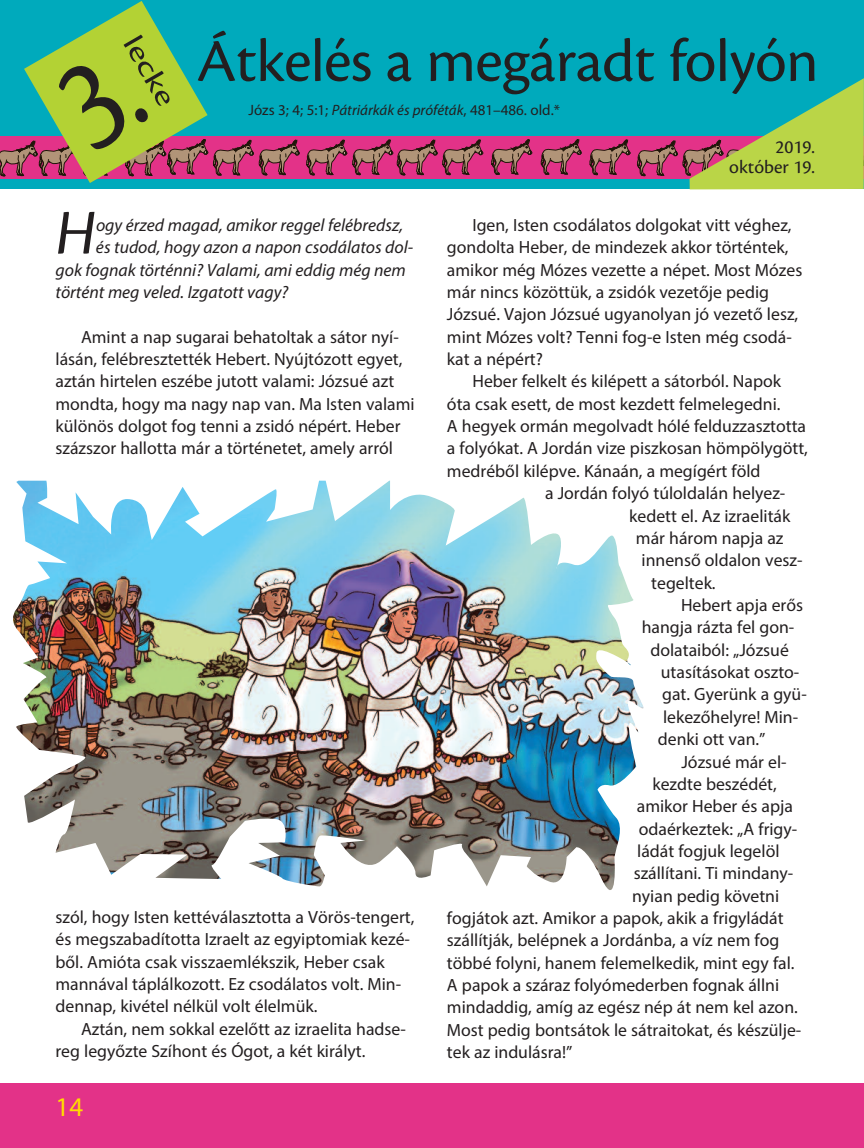
<style>
.page{position:relative;width:864px;height:1148px;background:#fff}
.page>*{position:absolute;margin:0;border:0;box-sizing:border-box;transform-origin:0 0}
.t1{font:italic 65.85px "Cronos Pro";color:#231f20}
.t2{font:63px "Cronos Pro";letter-spacing:-.01em;color:#231f20}
.t3{font:30px "Cronos Pro";color:#231f20;scale:1.3 1}
.t4{font:27px "Myriad Pro";color:#ffdd01}
.t5{font:19.5px/20.2px "Cronos Pro";color:#231f20;text-align:right}
.t6{font:17.7px/22.4px "Myriad Pro";color:#231f20}
.t7{font:italic 17.7px "Myriad Pro";color:#231f20}
.t8{font:15px "Myriad Pro";color:#231f20}
.s1{font-style:italic}
</style>
<div class="page">
<div style="left:0;top:0;width:864px;height:189px;background:#00aabc"></div>
<div style="left:0;top:136px;width:864px;height:43px;background:#e33288"></div>
<svg style="left:307px;top:139px;width:40px;height:36px"></svg>
<svg style="left:353px;top:139px;width:130px;height:36px"></svg>
<svg style="left:492px;top:139px;width:40px;height:36px"></svg>
<svg style="left:590px;top:139px;width:40px;height:36px"></svg>
<svg style="left:541px;top:139px;width:41px;height:36px"></svg>
<div style="left:0;top:1082px;width:864px;height:66px;background:#e33288"></div>
<img style="left:13px;top:480px;width:631px;height:410px">
<svg style="left:637px;top:78px;width:227px;height:111px"></svg>
<svg style="left:0;top:1px;width:300px;height:182px"></svg>
<h3 class="t3" style="left:140px;top:32px;width:61px;rotate:60deg">lecke</h3>
<h2 class="t2" style="left:197px;top:38px;width:623px">átkelés a megáradt folyón</h2>
<p class="t8" style="left:249px;top:104px;width:313px">Józs 3; 4; 5:1; <span class="s1">Pátriárkák és próféták</span>, 481–486. old.*</p>
<p class="t5" style="left:729px;top:138px;width:87px">2019. október 19.</p>
<h1 class="t1" style="left:56px;top:208px;width:42px">H</h1>
<p class="t7" style="left:96px;top:218px;width:309px">ogy érzed magad, amikor reggel felébredsz,</p>
<p class="t7" style="left:96px;top:241px;width:319px">és tudod, hogy azon a napon csodálatos dol-</p>
<p class="t7" style="left:55px;top:263px;width:352px">gok fognak történni? Valami, ami eddig még nem</p>
<p class="t7" style="left:55px;top:285px;width:234px">történt meg veled. Izgatott vagy?</p>
<p class="t6" style="left:55px;top:327px;width:361px;text-indent:26px">Amint a nap sugarai behatoltak a sátor nyí&shy;lásán, felébresztették Hebert. Nyújtózott egyet, aztán hirtelen eszébe jutott valami: Józsué azt mondta, hogy ma nagy nap van. Ma Isten valami különös dolgot fog tenni a zsidó népért. Heber százszor hallotta már a történetet, amely arról</p>
<p class="t6" style="left:55px;top:907px;width:360px">szól, hogy Isten kettéválasztotta a Vörös-tengert, és megszabadította Izraelt az egyiptomiak kezé&shy;ből. Amióta csak visszaemlékszik, Heber csak mannával táplálkozott. Ez csodálatos volt. Min&shy;dennap, kivétel nélkül volt élelmük.</p>
<p class="t6" style="left:55px;top:1019px;width:352px;text-indent:26px">Aztán, nem sokkal ezelőtt az izraelita hadse&shy;reg legyőzte Szíhont és Ógot, a két királyt.</p>
<h3 class="t4" style="left:56px;top:1096px;width:29px">14</h3>
<p class="t6" style="left:447px;top:215px;width:357px;text-indent:26px">Igen, Isten csodálatos dolgokat vitt véghez, gondolta Heber, de mindezek akkor történtek, amikor még Mózes vezette a népet. Most Mózes már nincs közöttük, a zsidók vezetője pedig Józsué. Vajon Józsué ugyanolyan jó vezető lesz, mint Mózes volt? Tenni fog-e Isten még csodá&shy;kat a népért?</p>
<p class="t6" style="left:473px;top:372px;width:310px">Heber felkelt és kilépett a sátorból. Napok</p>
<p class="t6" style="left:447px;top:394px;width:335px">óta csak esett, de most kezdett felmelegedni.</p>
<p class="t6" style="left:447px;top:416px;width:361px">A hegyek ormán megolvadt hólé felduzzasztotta</p>
<p class="t6" style="left:447px;top:439px;width:362px">a folyókat. A Jordán vize piszkosan hömpölygött,</p>
<p class="t6" style="left:447px;top:461px;width:315px">medréből kilépve. Kánaán, a megígért föld</p>
<p class="t6" style="left:545px;top:483px;width:242px">a Jordán folyó túloldalán helyez-</p>
<p class="t6" style="left:629px;top:506px;width:163px">kedett el. Az izraeliták</p>
<p class="t6" style="left:636px;top:528px;width:149px">már három napja az</p>
<p class="t6" style="left:642px;top:550px;width:162px">innenső oldalon vesz-</p>
<p class="t6" style="left:651px;top:573px;width:66px">tegeltek.</p>
<p class="t6" style="left:681px;top:595px;width:124px">Hebert apja erős</p>
<p class="t6" style="left:642px;top:617px;width:154px">hangja rázta fel gon-</p>
<p class="t6" style="left:650px;top:640px;width:140px">dolataiból: „Józsué</p>
<p class="t6" style="left:661px;top:662px;width:140px">utasításokat oszto-</p>
<p class="t6" style="left:662px;top:684px;width:146px">gat. Gyerünk a gyü-</p>
<p class="t6" style="left:663px;top:707px;width:137px">lekezőhelyre! Min-</p>
<p class="t6" style="left:658px;top:729px;width:109px">denki ott van.”</p>
<p class="t6" style="left:681px;top:751px;width:107px">Józsué már el-</p>
<p class="t6" style="left:652px;top:774px;width:126px">kezdte beszédét,</p>
<p class="t6" style="left:637px;top:796px;width:158px">amikor Heber és apja</p>
<p class="t6" style="left:639px;top:819px;width:160px">odaérkeztek: „A frigy-</p>
<p class="t6" style="left:637px;top:841px;width:144px">ládát fogjuk legelöl</p>
<p class="t6" style="left:634px;top:863px;width:161px">szállítani. Ti mindany-</p>
<p class="t6" style="left:632px;top:886px;width:149px">nyian pedig követni</p>
<p class="t6" style="left:447px;top:908px;width:338px">fogjátok azt. Amikor a papok, akik a frigyládát</p>
<p class="t6" style="left:447px;top:930px;width:334px">szállítják, belépnek a Jordánba, a víz nem fog</p>
<p class="t6" style="left:447px;top:953px;width:349px">többé folyni, hanem felemelkedik, mint egy fal.</p>
<p class="t6" style="left:447px;top:975px;width:334px">A papok a száraz folyómederben fognak állni</p>
<p class="t6" style="left:447px;top:997px;width:352px">mindaddig, amíg az egész nép át nem kel azon.</p>
<p class="t6" style="left:447px;top:1020px;width:356px">Most pedig bontsátok le sátraitokat, és készülje-</p>
<p class="t6" style="left:447px;top:1042px;width:127px">tek az indulásra!”</p>
</div>
